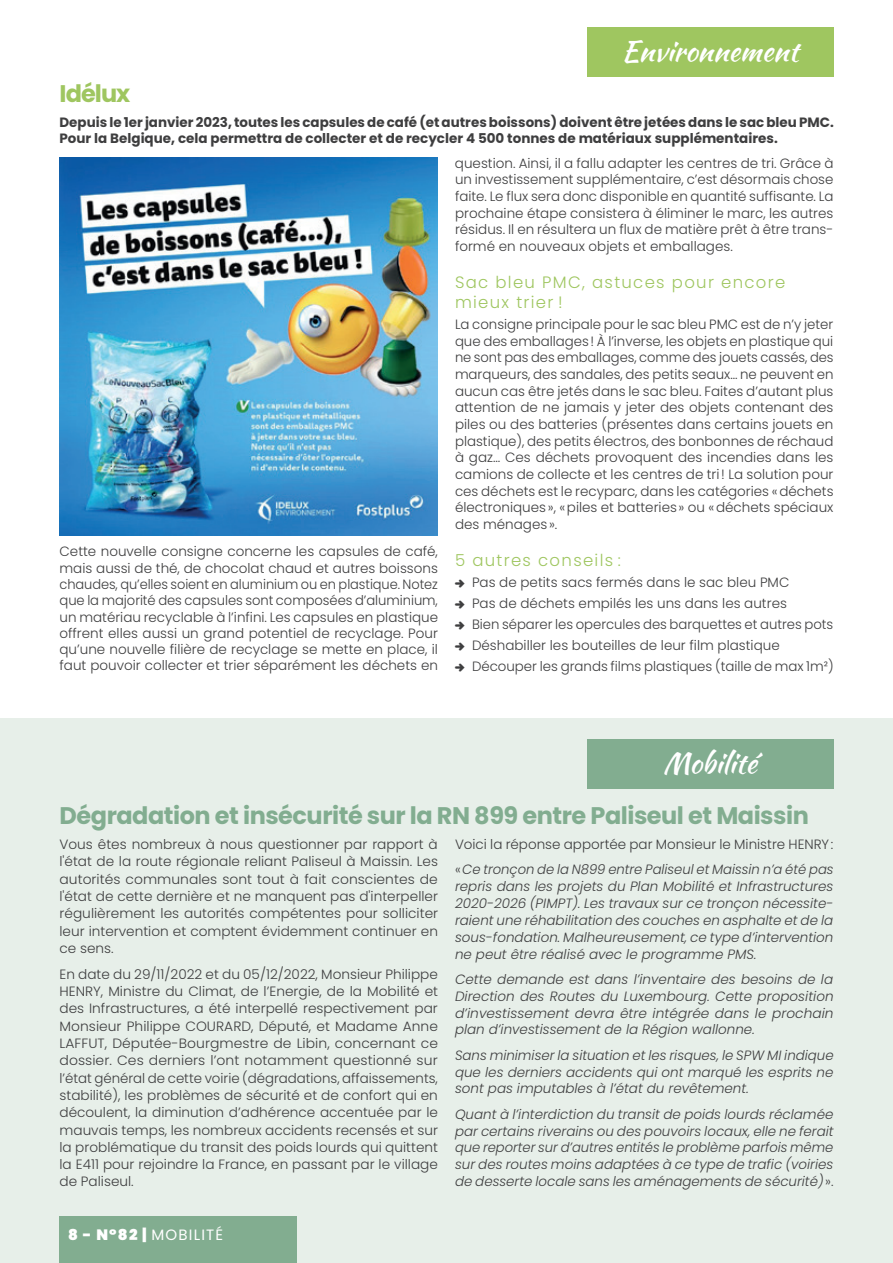
<style>
.page{position:relative;width:893px;height:1263px;background:#fff}
.page>*{position:absolute;margin:0;border:0;box-sizing:border-box;transform-origin:0 0}
.t1{font:28.5px "Kaushan Script";color:#fff}
.t2{font:700 24px "Poppins";letter-spacing:-.02em;color:#82ad90}
.t3{font:700 24px "Poppins";letter-spacing:-.04em;color:#9fc660}
.t4{font:300 16.5px/20.2px "Poppins";letter-spacing:.08em;color:#9fc660}
.t5{font:15px "Poppins";letter-spacing:.08em;color:#fff}
.t6{font:300 13.5px/17.2px "Poppins";color:#3e3e3f;text-align:justify}
.t7{font:italic 300 13.5px/16.8px "Poppins";color:#3e3e3f;text-align:justify}
.t8{font:700 13.5px/16.4px "Poppins";color:#3e3e3f}
.s1{font-weight:900}
.s2{font-style:italic}
.s3{font-style:normal}
</style>
<div class="page">
<div style="left:0;top:718px;width:893px;height:545px;background:#e7efe9"></div>
<div style="left:587px;top:27px;width:246px;height:50px;background:#9fc660"></div>
<img style="left:60px;top:157px;width:378px;height:379px">
<div style="left:60px;top:1216px;width:237px;height:47px;background:#82ad90"></div>
<div style="left:587px;top:739px;width:246px;height:49px;background:#82ad90"></div>
<h2 class="t3" style="left:60px;top:79px;width:72px">Idélux</h2>
<h1 class="t1" style="left:622px;top:31px;width:179px">Environnement</h1>
<p class="t8" style="left:60px;top:114px;width:776px">Depuis le 1er janvier 2023, toutes les capsules de café (et autres boissons) doivent être jetées dans le sac bleu PMC.<br>Pour la Belgique, cela permettra de collecter et de recycler 4 500 tonnes de matériaux supplémentaires.</p>
<p class="t6" style="left:60px;top:544px;width:380px;line-height:16.4px">Cette nouvelle consigne concerne les capsules de café, mais aussi de thé, de chocolat chaud et autres boissons chaudes, qu’elles soient en aluminium ou en plastique. Notez que la majorité des capsules sont composées d’aluminium, un matériau recyclable à l’infini. Les capsules en plastique offrent elles aussi un grand potentiel de recyclage. Pour qu’une nouvelle filière de recyclage se mette en place, il faut pouvoir collecter et trier séparément les déchets en</p>
<p class="t6" style="left:455px;top:155px;width:380px;line-height:16.6px">question. Ainsi, il a fallu adapter les centres de tri. Grâce à un investissement supplémentaire, c’est désormais chose faite. Le flux sera donc disponible en quantité suffisante. La prochaine étape consistera à éliminer le marc, les autres résidus. Il en résultera un flux de matière prêt à être trans&shy;formé en nouveaux objets et emballages.</p>
<p class="t4" style="left:455px;top:272px;width:332px">Sac bleu PMC, astuces pour encore mieux trier !</p>
<p class="t6" style="left:455px;top:316px;width:380px;line-height:16.6px">La consigne principale pour le sac bleu PMC est de n’y jeter que des emballages ! À l’inverse, les objets en plastique qui ne sont pas des emballages, comme des jouets cassés, des marqueurs, des sandales, des petits seaux… ne peuvent en aucun cas être jetés dans le sac bleu. Faites d’autant plus attention de ne jamais y jeter des objets contenant des piles ou des batteries (présentes dans certains jouets en plastique), des petits électros, des bonbonnes de réchaud à gaz… Ces déchets provoquent des incendies dans les camions de collecte et les centres de tri ! La solution pour ces déchets est le recyparc, dans les catégories « déchets électroniques », « piles et batteries » ou « déchets spéciaux des ménages ».</p>
<p class="t4" style="left:455px;top:550px;width:168px">5 autres conseils :</p>
<p class="t6" style="left:472px;top:572px;width:363px;line-height:20.9px;text-align:left">Pas de petits sacs fermés dans le sac bleu PMC<br>Pas de déchets empilés les uns dans les autres<br>Bien séparer les opercules des barquettes et autres pots Déshabiller les bouteilles de leur film plastique Découper les grands films plastiques (taille de max 1m²)</p>
<h1 class="t1" style="left:663px;top:742px;width:95px">Mobilité</h1>
<h2 class="t2" style="left:60px;top:802px;width:751px">Dégradation et insécurité sur la RN 899 entre Paliseul et Maissin</h2>
<p class="t6" style="left:60px;top:836px;width:380px">Vous êtes nombreux à nous questionner par rapport à l'état de la route régionale reliant Paliseul à Maissin. Les autorités communales sont tout à fait conscientes de l'état de cette dernière et ne manquent pas d'interpeller régulièrement les autorités compétentes pour solliciter leur intervention et comptent évidemment continuer en ce sens.</p>
<p class="t6" style="left:60px;top:965px;width:380px">En date du 29/11/2022 et du 05/12/2022, Monsieur Philippe HENRY, Ministre du Climat, de l’Energie, de la Mobilité et des Infrastructures, a été interpellé respectivement par Monsieur Philippe COURARD, Député, et Madame Anne LAFFUT, Députée-Bourgmestre de Libin, concernant ce dossier. Ces derniers l’ont notamment questionné sur l’état général de cette voirie (dégradations, affaissements, stabilité), les problèmes de sécurité et de confort qui en découlent, la diminution d’adhérence accentuée par le mauvais temps, les nombreux accidents recensés et sur la problématique du transit des poids lourds qui quittent la E411 pour rejoindre la France, en passant par le village de Paliseul.</p>
<p class="t5" style="left:68px;top:1226px;width:157px"><span class="s1">8 - N°82 |</span> MOBILITÉ</p>
<p class="t6" style="left:455px;top:832px;width:380px;line-height:25.3px">Voici la réponse apportée par Monsieur le Ministre HENRY : « <span class="s2">Ce tronçon de la N899 entre Paliseul et Maissin n’a été pas</span></p>
<p class="t7" style="left:455px;top:878px;width:380px">repris dans les projets du Plan Mobilité et Infrastructures 2020-2026 (PIMPT). Les travaux sur ce tronçon nécessite&shy;raient une réhabilitation des couches en asphalte et de la sous-fondation. Malheureusement, ce type d’intervention ne peut être réalisé avec le programme PMS.</p>
<p class="t7" style="left:455px;top:971px;width:380px">Cette demande est dans l’inventaire des besoins de la Direction des Routes du Luxembourg. Cette proposition d’investissement devra être intégrée dans le prochain plan d’investissement de la Région wallonne.</p>
<p class="t7" style="left:455px;top:1047px;width:380px">Sans minimiser la situation et les risques, le SPW MI indique que les derniers accidents qui ont marqué les esprits ne sont pas imputables à l’état du revêtement.</p>
<p class="t7" style="left:455px;top:1105px;width:380px">Quant à l’interdiction du transit de poids lourds réclamée par certains riverains ou des pouvoirs locaux, elle ne ferait que reporter sur d’autres entités le problème parfois même sur des routes moins adaptées à ce type de trafic (voiries de desserte locale sans les aménagements de sécurité) <span class="s3">».</span></p>
</div>
